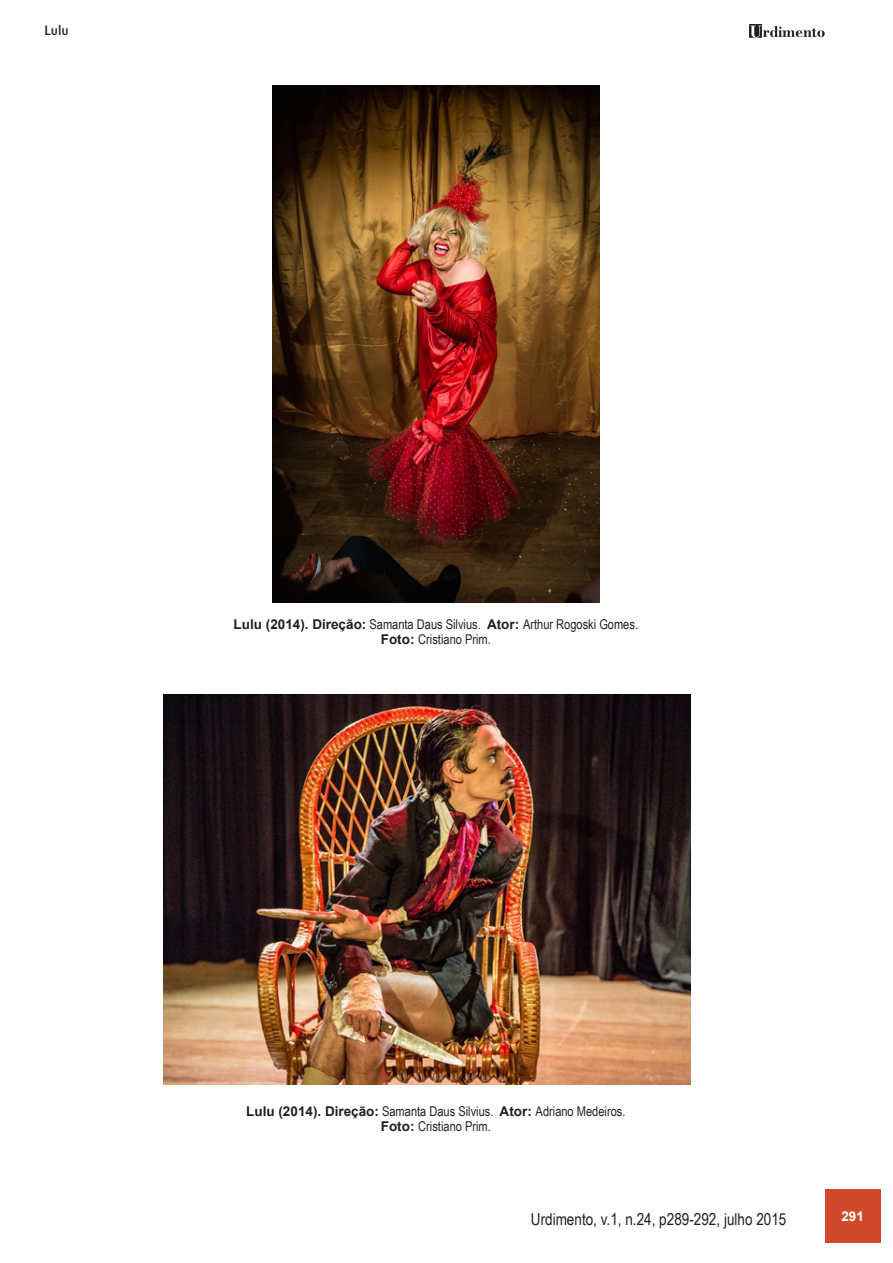
<style>
.page{position:relative;width:893px;height:1263px;background:#fff}
.page>*{position:absolute;margin:0;border:0;box-sizing:border-box;transform-origin:0 0}
.autores_rodapé{font:16.5px "Arial Narrow";color:#231f20}
.legenda{font:13.5px "Arial Narrow";color:#231f20}
.legenda-2{font:13.5px "Negotiate Free";color:#231f20}
.t1{font:700 13.5px "Arial";color:#fff}
.s1{font-family:"Arial";font-weight:700}
</style>
<div class="page">
<img style="left:749px;top:25px;width:75px;height:13px">
<div style="left:825px;top:1189px;width:55px;height:53px;background:#cf4a2a"></div>
<img style="left:273px;top:85px;width:327px;height:518px">
<img style="left:163px;top:695px;width:528px;height:390px">
<p class="legenda-2" style="left:45px;top:22px;width:26px">Lulu</p>
<p class="legenda" style="left:234px;top:615px;width:406px"><span class="s1">Lulu (2014). Direção:</span> Samanta Daus Silvius. <span class="s1">Ator:</span> Arthur Rogoski Gomes.</p>
<p class="legenda" style="left:381px;top:630px;width:112px"><span class="s1">Foto:</span> Cristiano Prim.</p>
<p class="legenda" style="left:246px;top:1101px;width:381px"><span class="s1">Lulu (2014). Direção:</span> Samanta Daus Silvius. <span class="s1">Ator:</span> Adriano Medeiros.</p>
<p class="legenda" style="left:381px;top:1116px;width:112px"><span class="s1">Foto:</span> Cristiano Prim.</p>
<p class="autores_rodapé" style="left:531px;top:1206px;width:257px">Urdimento, v.1, n.24, p289-292, julho 2015</p>
<p class="t1" style="left:841px;top:1207px;width:24px">291</p>
</div>
